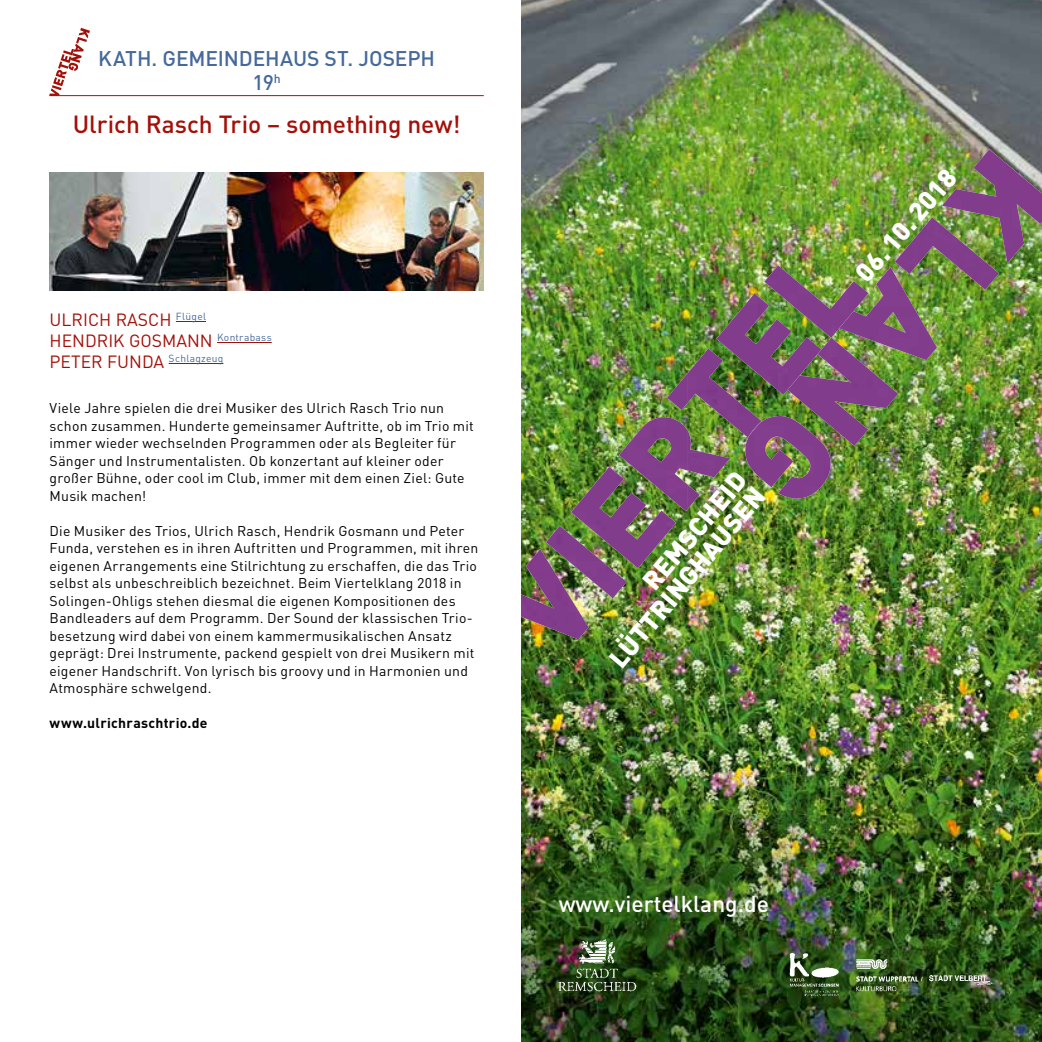
<style>
.page{position:relative;width:1042px;height:1042px;background:#fff}
.page>*{position:absolute;margin:0;border:0;box-sizing:border-box;transform-origin:0 0}
.t1{font:900 26.25px/24.5px "DIN";color:#fff;text-align:right}
.t2{font:500 24.5px "DIN";letter-spacing:-.005em;color:#a31008}
.t3{font:500 22.75px "DIN";color:#fff}
.t4{font:500 21px/24.5px "DIN";letter-spacing:-.005em;color:#46699c;text-align:center}
.t5{font:17.5px/21px "DIN";color:#a31008}
.t6{font:14px/17.5px "DIN";letter-spacing:.015em;color:#000}
.t7{font:700 14px "DIN";letter-spacing:.02em;color:#000}
</style>
<div class="page">
<svg style="left:49px;top:28px;width:41px;height:68px"></svg>
<hr style="left:50px;top:95px;width:434px;height:1px;background:#a31008">
<hr style="left:176px;top:321px;width:30px;height:1px;background:#a31008">
<hr style="left:217px;top:342px;width:55px;height:1px;background:#a31008">
<hr style="left:169px;top:363px;width:54px;height:1px;background:#a31008">
<img style="left:50px;top:172px;width:433px;height:118px">
<img style="left:521px;top:0;width:521px;height:1042px">
<img style="left:559px;top:937px;width:81px;height:56px">
<img style="left:856px;top:959px;width:68px;height:32px">
<img style="left:787px;top:950px;width:54px;height:49px">
<img style="left:929px;top:975px;width:64px;height:9px">
<img style="left:745px;top:446px;width:86px;height:52px">
<img style="left:868px;top:267px;width:69px;height:93px">
<img style="left:787px;top:338px;width:111px;height:108px">
<img style="left:942px;top:149px;width:100px;height:114px">
<img style="left:895px;top:217px;width:104px;height:73px">
<img style="left:687px;top:265px;width:181px;height:125px">
<img style="left:627px;top:373px;width:61px;height:195px">
<img style="left:566px;top:445px;width:61px;height:194px">
<img style="left:687px;top:390px;width:100px;height:63px">
<img style="left:687px;top:452px;width:43px;height:57px">
<img style="left:521px;top:526px;width:46px;height:109px">
<svg style="left:749px;top:423px;width:11px;height:13px"></svg>
<img style="left:839px;top:311px;width:14px;height:17px">
<h3 class="t4" style="left:98px;top:45px;width:338px">KATH. GEMEINDEHAUS ST. JOSEPH<br>19<sup>h</sup></h3>
<h2 class="t2" style="left:73px;top:109px;width:389px">Ulrich Rasch Trio – something new!</h2>
<p class="t5" style="left:50px;top:308px;width:224px">ULRICH RASCH <sup>Flügel<br></sup>HENDRIK GOSMANN <sup>Kontrabass<br></sup>PETER FUNDA <sup>Schlagzeug</sup></p>
<p class="t6" style="left:50px;top:399px;width:426px">Viele Jahre spielen die drei Musiker des Ulrich Rasch Trio nun schon zusammen. Hunderte gemeinsamer Auftritte, ob im Trio mit immer wieder wechselnden Programmen oder als Begleiter für Sänger und Instrumentalisten. Ob konzertant auf kleiner oder großer Bühne, oder cool im Club, immer mit dem einen Ziel: Gute Musik machen!</p>
<p class="t6" style="left:50px;top:521px;width:430px">Die Musiker des Trios, Ulrich Rasch, Hendrik Gosmann und Peter Funda, verstehen es in ihren Auftritten und Programmen, mit ihren eigenen Arrangements eine Stilrichtung zu erschaffen, die das Trio selbst als unbeschreiblich bezeichnet. Beim Viertelklang 2018 in Solingen-Ohligs stehen diesmal die eigenen Kompositionen des Bandleaders auf dem Programm. Der Sound der klassischen Trio&shy;besetzung wird dabei von einem kammermusikalischen Ansatz geprägt: Drei Instrumente, packend gespielt von drei Musikern mit eigener Handschrift. Von lyrisch bis groovy und in Harmonien und Atmosphäre schwelgend.</p>
<p class="t7" style="left:50px;top:714px;width:159px">www.ulrichraschtrio.de</p>
<h1 class="t1" style="left:585px;top:640px;width:228px;rotate:-50deg">REMSCHEID<br>LÜTTRINGHAUSEN</h1>
<h3 class="t3" style="left:559px;top:889px;width:212px">www.viertelklang.de</h3>
<h1 class="t1" style="left:850px;top:269px;width:140px;rotate:-49deg">06. 10. 2018</h1>
</div>
